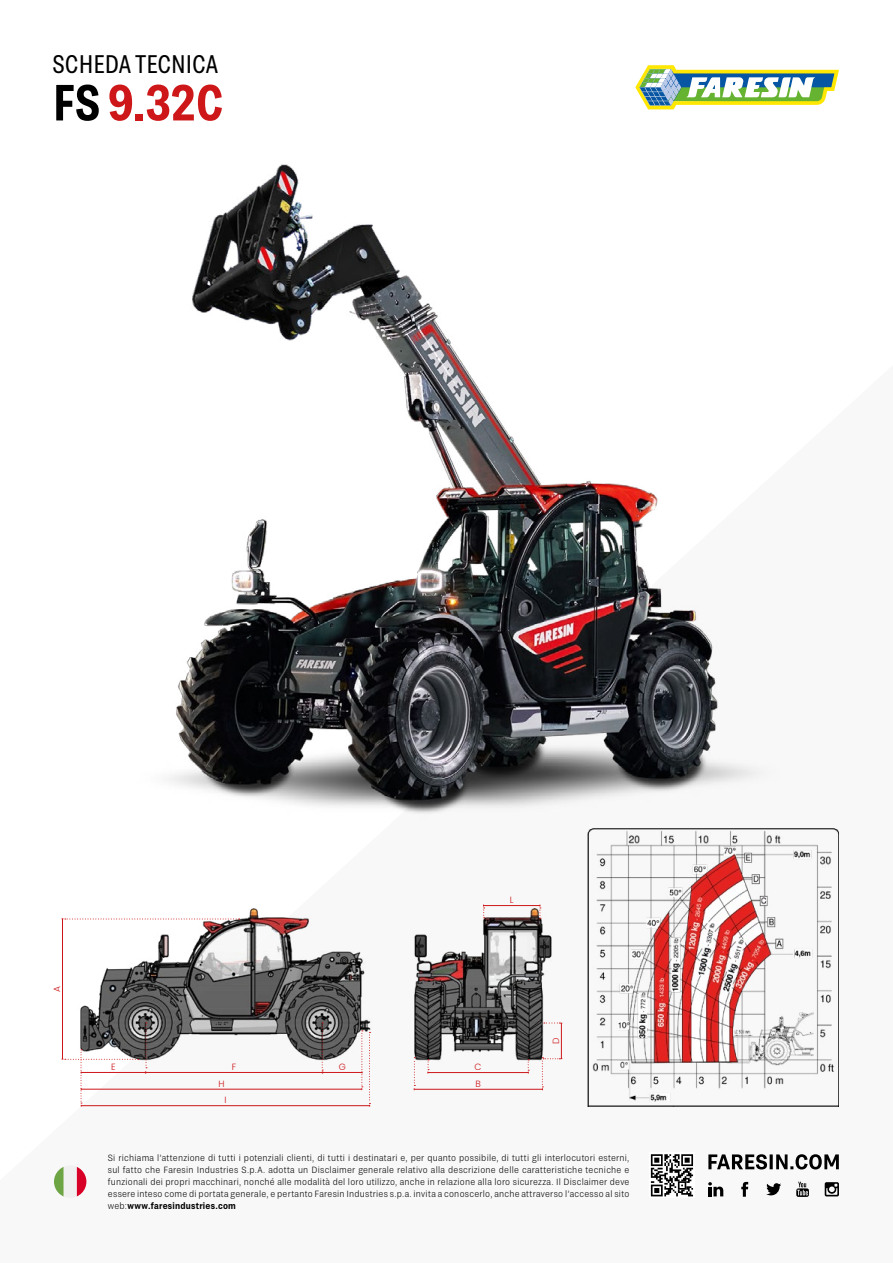
<style>
.page{position:relative;width:893px;height:1263px;background:#fff}
.page>*{position:absolute;margin:0;border:0;box-sizing:border-box;transform-origin:0 0}
.t1{font:600 50.7px "Grtsk Zetta";color:#cd1719}
.t2{font:25.5px "Grtsk Zetta";color:#000}
.t3{font:300 9px/12px "Grtsk Exa";letter-spacing:.03em;color:#000;text-align:justify}
.t4{font:300 9px "Poppins";color:#cd1719}
.s1{color:#000}
.s2{font-weight:600}
</style>
<div class="page">
<img style="left:167px;top:109px;width:601px;height:767px">
<img style="left:61px;top:904px;width:502px;height:174px">
<hr style="left:561px;top:1023px;width:1px;height:35px;background:#cd1719">
<hr style="left:62px;top:919px;width:1px;height:140px;background:#cd1719">
<svg style="left:544px;top:1022px;width:18px;height:2px"></svg>
<hr style="left:483px;top:905px;width:57px;height:1px;background:#cd1719">
<svg style="left:483px;top:905px;width:2px;height:13px"></svg>
<svg style="left:540px;top:905px;width:1px;height:14px"></svg>
<hr style="left:428px;top:1072px;width:100px;height:1px;background:#cd1719">
<svg style="left:428px;top:1059px;width:1px;height:13px"></svg>
<svg style="left:528px;top:1059px;width:1px;height:14px"></svg>
<hr style="left:146px;top:1072px;width:176px;height:1px;background:#cd1719">
<hr style="left:323px;top:1072px;width:39px;height:1px;background:#cd1719">
<hr style="left:81px;top:1072px;width:64px;height:1px;background:#cd1719">
<hr style="left:414px;top:1089px;width:128px;height:1px;background:#cd1719">
<svg style="left:414px;top:1057px;width:1px;height:33px"></svg>
<svg style="left:542px;top:1057px;width:20px;height:33px"></svg>
<hr style="left:81px;top:1089px;width:281px;height:1px;background:#cd1719">
<hr style="left:81px;top:1105px;width:289px;height:1px;background:#cd1719">
<svg style="left:369px;top:1032px;width:1px;height:74px"></svg>
<svg style="left:361px;top:1030px;width:2px;height:60px"></svg>
<svg style="left:62px;top:918px;width:178px;height:1px"></svg>
<svg style="left:62px;top:1049px;width:77px;height:57px"></svg>
<svg style="left:145px;top:1022px;width:2px;height:51px"></svg>
<svg style="left:322px;top:1022px;width:1px;height:51px"></svg>
<svg style="left:635px;top:65px;width:204px;height:44px"></svg>
<svg style="left:54px;top:1165px;width:32px;height:33px"></svg>
<svg style="left:650px;top:1154px;width:44px;height:43px"></svg>
<svg style="left:651px;top:1154px;width:42px;height:42px"></svg>
<svg style="left:741px;top:1182px;width:7px;height:15px"></svg>
<svg style="left:766px;top:1183px;width:15px;height:12px"></svg>
<svg style="left:708px;top:1182px;width:15px;height:14px"></svg>
<svg style="left:796px;top:1182px;width:13px;height:15px"></svg>
<svg style="left:825px;top:1182px;width:14px;height:14px"></svg>
<svg style="left:708px;top:1154px;width:131px;height:15px"></svg>
<img style="left:588px;top:828px;width:251px;height:278px">
<h2 class="t2" style="left:53px;top:48px;width:167px">SCHEDA TECNICA</h2>
<h1 class="t1" style="left:53px;top:71px;width:172px"><span class="s1">FS</span> 9.32C</h1>
<p class="t4" style="left:52px;top:992px;width:7px;rotate:-90deg">A</p>
<p class="t4" style="left:510px;top:895px;width:5px">L</p>
<p class="t4" style="left:111px;top:1062px;width:6px">E</p>
<p class="t4" style="left:232px;top:1062px;width:6px">F</p>
<p class="t4" style="left:339px;top:1062px;width:9px">G</p>
<p class="t4" style="left:475px;top:1062px;width:8px">C</p>
<p class="t4" style="left:218px;top:1078px;width:8px">H</p>
<p class="t4" style="left:476px;top:1079px;width:7px">B</p>
<p class="t4" style="left:224px;top:1095px;width:4px">I</p>
<p class="t4" style="left:551px;top:1044px;width:8px;rotate:-90deg">D</p>
<p class="t3" style="left:108px;top:1151px;width:523px">Si richiama l’attenzione di tutti i potenziali clienti, di tutti i destinatari e, per quanto possibile, di tutti gli interlocutori esterni, sul fatto che Faresin Industries S.p.A. adotta un Disclaimer generale relativo alla descrizione delle caratteristiche tecniche e funzionali dei propri macchinari, nonché alle modalità del loro utilizzo, anche in relazione alla loro sicurezza. Il Disclaimer deve essere inteso come di portata generale, e pertanto Faresin Industries s.p.a. invita a conoscerlo, anche attraverso l’accesso al sito web:<span class="s2">www.faresindustries.com</span></p>
</div>
